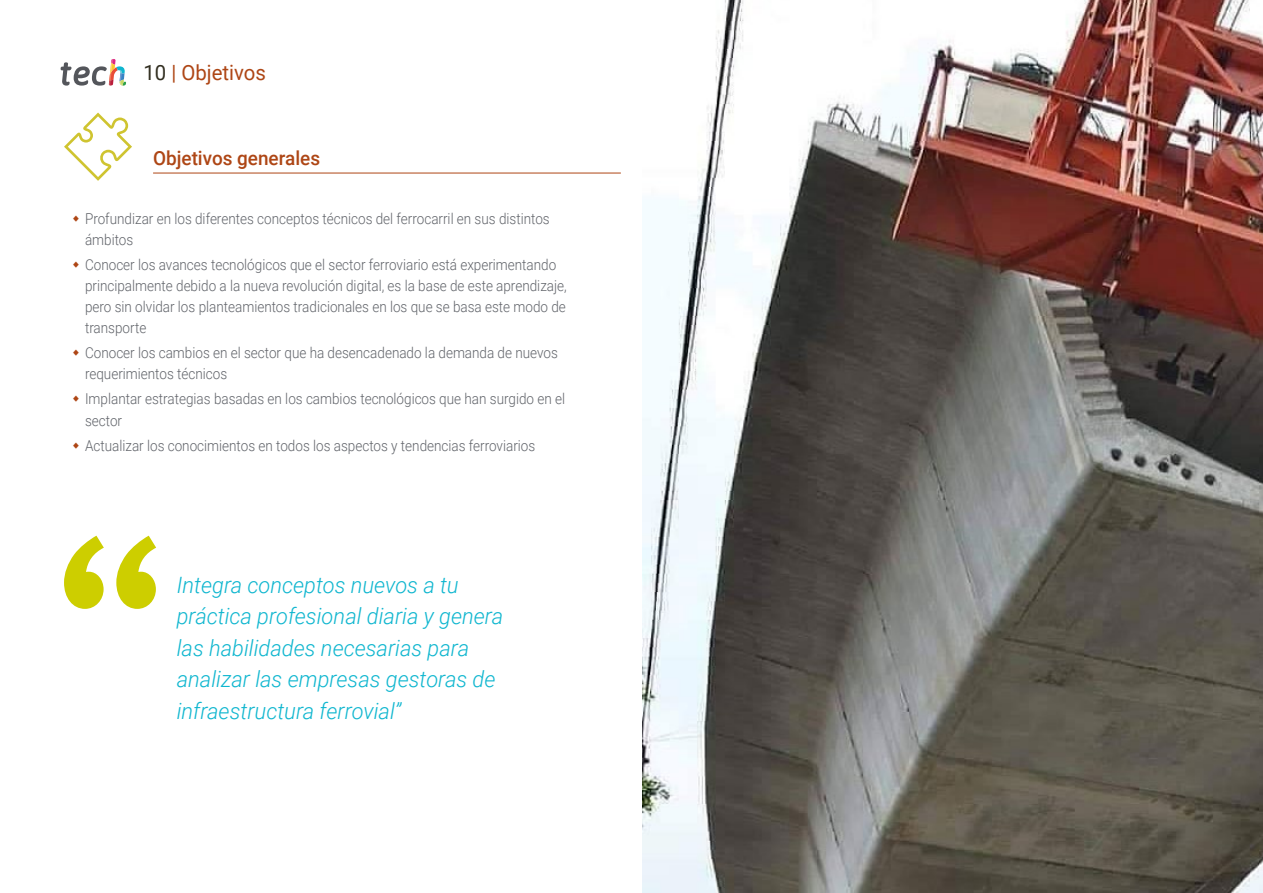
<style>
.page{position:relative;width:1263px;height:893px;background:#fff}
.page>*{position:absolute;margin:0;border:0;box-sizing:border-box;transform-origin:0 0}
.t1{font:italic 300 22.5px/31.5px "Roboto";color:#0fb6cf}
.t2{font:21px "Roboto";color:#ae4615}
.t3{font:500 19.5px "Roboto";color:#ae4615}
.t4{font:300 15px/21px "Roboto";color:#61646a;scale:.9 1}
.s1{color:#312e20}
</style>
<div class="page">
<svg style="left:64px;top:113px;width:68px;height:68px"></svg>
<svg style="left:61px;top:59px;width:65px;height:27px"></svg>
<svg style="left:64px;top:536px;width:92px;height:73px"></svg>
<hr style="left:153px;top:173px;width:468px;height:1px;background:#ae4615">
<img style="left:642px;top:0;width:621px;height:893px">
<h2 class="t2" style="left:144px;top:57px;width:124px"><span class="s1">10</span> | Objetivos</h2>
<h3 class="t3" style="left:153px;top:144px;width:169px">Objetivos generales</h3>
<p class="t4" style="left:85px;top:207px;width:518px">Profundizar en los diferentes conceptos técnicos del ferrocarril en sus distintos ámbitos</p>
<p class="t4" style="left:85px;top:254px;width:537px">Conocer los avances tecnológicos que el sector ferroviario está experimentando principalmente debido a la nueva revolución digital, es la base de este aprendizaje, pero sin olvidar los planteamientos tradicionales en los que se basa este modo de transporte</p>
<p class="t4" style="left:85px;top:342px;width:527px">Conocer los cambios en el sector que ha desencadenado la demanda de nuevos requerimientos técnicos</p>
<p class="t4" style="left:85px;top:388px;width:535px">Implantar estrategias basadas en los cambios tecnológicos que han surgido en el sector</p>
<p class="t4" style="left:85px;top:434px;width:502px">Actualizar los conocimientos en todos los aspectos y tendencias ferroviarios</p>
<h1 class="t1" style="left:177px;top:568px;width:328px">Integra conceptos nuevos a tu práctica profesional diaria y genera las habilidades necesarias para analizar las empresas gestoras de infraestructura ferrovial”</h1>
</div>
